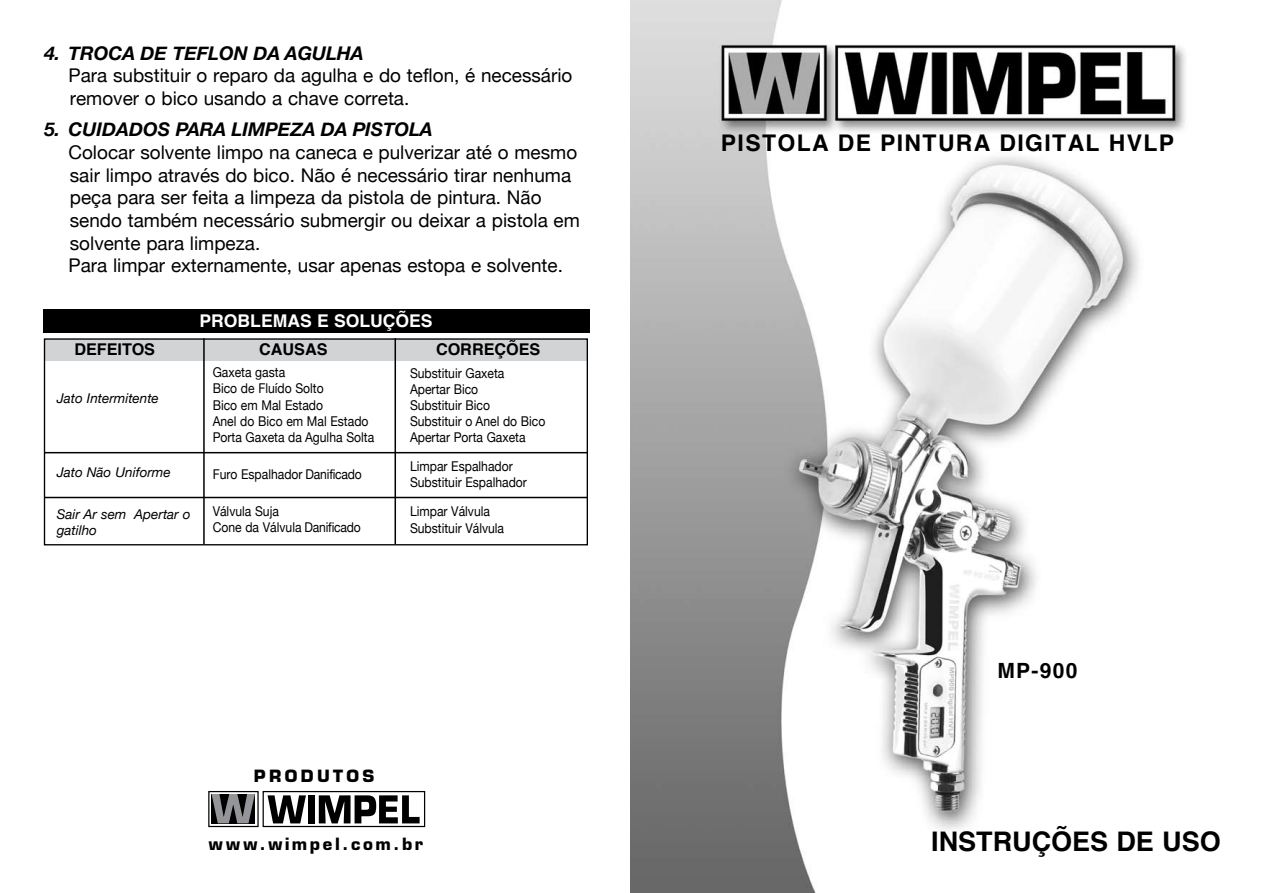
<style>
.page{position:relative;width:1263px;height:893px;background:#fff}
.page>*{position:absolute;margin:0;border:0;box-sizing:border-box;transform-origin:0 0}
.t1{font:700 27px "Helvetica";color:#000}
.t2{font:700 22.95px "Helvetica";letter-spacing:.06em;color:#000}
.t3{font:700 21px "Helvetica";color:#000}
.t4{font:18.9px/22.6px "Helvetica Neue";color:#000}
.t5{font:italic 700 18.9px "Helvetica Neue";color:#000}
.t6{font:700 17.55px "Helvetica";color:#fff}
.t7{font:700 16.5px "Eurostile";letter-spacing:.16em;color:#000}
.t8{font:700 16.5px "Eurostile";letter-spacing:.205em;color:#000}
.t9{font:700 16.2px "Helvetica";color:#000}
.t10{font:13.5px/16.2px "Helvetica Neue";color:#000;scale:.9 1}
.t11{font:italic 13.5px/16.2px "Helvetica Neue";color:#000}
</style>
<div class="page">
<div style="left:45px;top:339px;width:543px;height:22px;background:#d1d3d4"></div>
<div style="left:44px;top:338px;width:544px;height:207px;border:1px solid #000"></div>
<img style="left:631px;top:1px;width:555px;height:892px">
<div style="left:43px;top:310px;width:546px;height:23px;background:#000"></div>
<hr style="left:45px;top:452px;width:542px;height:1px;background:#000">
<hr style="left:45px;top:497px;width:542px;height:1px;background:#000">
<hr style="left:203px;top:338px;width:2px;height:206px;background:#000">
<hr style="left:394px;top:338px;width:2px;height:206px;background:#000">
<div style="left:263px;top:791px;width:162px;height:36px;border:1px solid #000"></div>
<div style="left:209px;top:792px;width:49px;height:34px;background:linear-gradient(to right,#fff,#fff)"></div>
<div style="left:208px;top:791px;width:51px;height:36px;border:1px solid #000"></div>
<svg style="left:268px;top:795px;width:38px;height:28px"></svg>
<div style="left:308px;top:795px;width:7px;height:28px;background:#000"></div>
<svg style="left:319px;top:795px;width:101px;height:28px"></svg>
<div style="left:211px;top:794px;width:44px;height:29px;background:#000"></div>
<svg style="left:212px;top:794px;width:43px;height:29px"></svg>
<p class="t5" style="left:44px;top:41px;width:321px">4. TROCA DE TEFLON DA AGULHA</p>
<p class="t4" style="left:68px;top:64px;width:505px">Para substituir o reparo da agulha e do teflon, é necessário remover o bico usando a chave correta.</p>
<p class="t5" style="left:44px;top:118px;width:390px">5. CUIDADOS PARA LIMPEZA DA PISTOLA</p>
<p class="t4" style="left:68px;top:141px;width:513px">Colocar solvente limpo na caneca e pulverizar até o mesmo sair limpo através do bico. Não é necessário tirar nenhuma peça para ser feita a limpeza da pistola de pintura. Não sendo também necessário submergir ou deixar a pistola em solvente para limpeza.<br>Para limpar externamente, usar apenas estopa e solvente.</p>
<p class="t6" style="left:200px;top:305px;width:235px">PROBLEMAS E SOLUÇÕES</p>
<p class="t9" style="left:74px;top:335px;width:82px">DEFEITOS</p>
<p class="t9" style="left:259px;top:335px;width:70px">CAUSAS</p>
<p class="t9" style="left:436px;top:335px;width:106px">CORREÇÕES</p>
<p class="t11" style="left:57px;top:390px;width:104px">Jato Intermitente</p>
<p class="t10" style="left:213px;top:364px;width:181px">Gaxeta gasta<br>Bico de Fluído Solto<br>Bico em Mal Estado<br>Anel do Bico em Mal Estado<br>Porta Gaxeta da Agulha Solta</p>
<p class="t10" style="left:213px;top:466px;width:167px">Furo Espalhador Danificado</p>
<p class="t10" style="left:213px;top:503px;width:166px">Válvula Suja<br>Cone da Válvula Danificado</p>
<p class="t10" style="left:410px;top:364px;width:152px">Substituir Gaxeta<br>Apertar Bico<br>Substituir Bico<br>Substituir o Anel do Bico<br>Apertar Porta Gaxeta</p>
<p class="t10" style="left:410px;top:458px;width:131px">Limpar Espalhador<br>Substituir Espalhador</p>
<p class="t10" style="left:410px;top:503px;width:106px">Limpar Válvula<br>Substituir Válvula</p>
<p class="t11" style="left:57px;top:464px;width:115px">Jato Não Uniforme</p>
<p class="t11" style="left:57px;top:506px;width:135px">Sair Ar sem Apertar o gatilho</p>
<p class="t8" style="left:254px;top:766px;width:122px">PRODUTOS</p>
<p class="t7" style="left:209px;top:834px;width:216px">www.wimpel.com.br</p>
<p class="t2" style="left:721px;top:123px;width:455px">PISTOLA DE PINTURA DIGITAL HVLP</p>
<p class="t3" style="left:997px;top:652px;width:81px">MP-900</p>
<h1 class="t1" style="left:931px;top:817px;width:291px">INSTRUÇÕES DE USO</h1>
</div>
